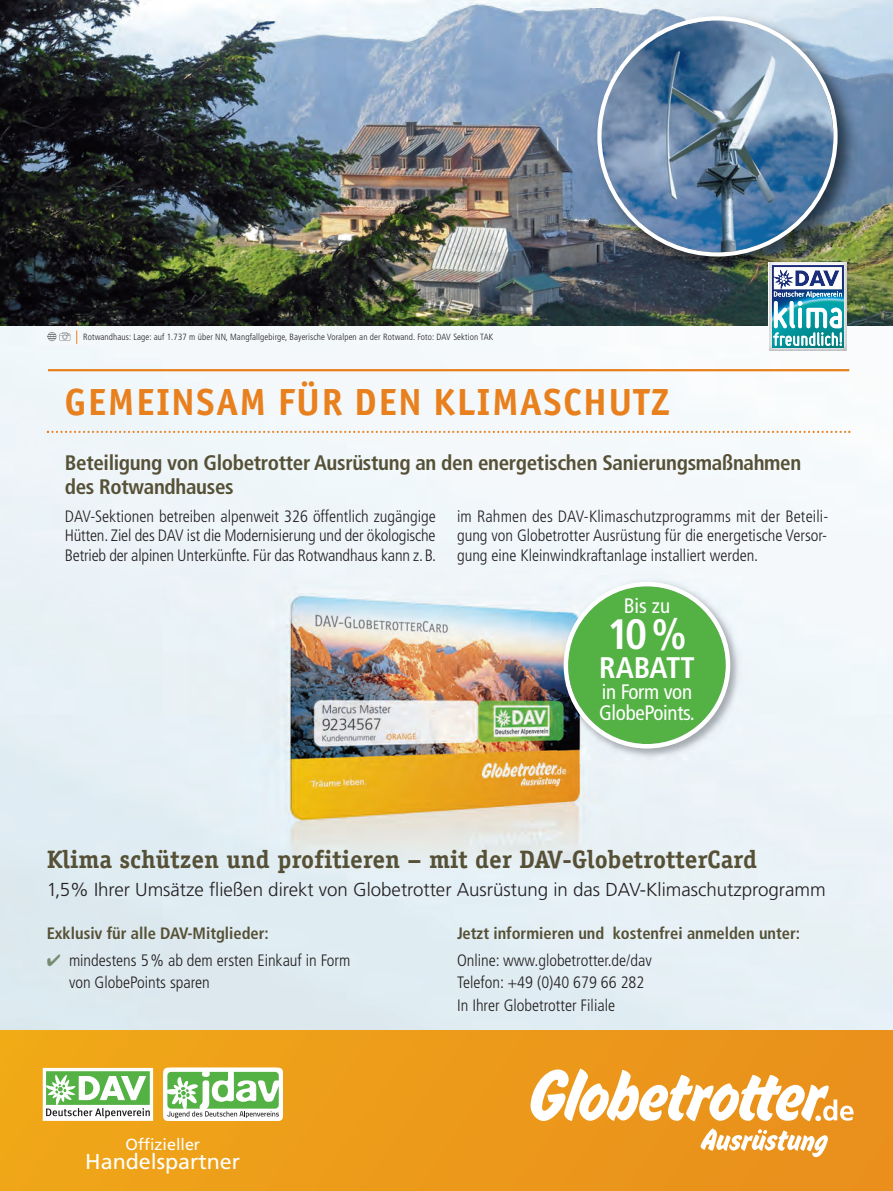
<style>
.page{position:relative;width:893px;height:1191px;background:#fff}
.page>*{position:absolute;margin:0;border:0;box-sizing:border-box;transform-origin:0 0}
.t1{font:700 condensed 42.45px "Frutiger";color:#fff}
.t2{font:700 37.8px "Officina San ITC";letter-spacing:.05em;color:#e8801e}
.t3{font:700 condensed 29.7px "Frutiger";color:#fff}
.t4{font:700 25.2px "Officina Serif";color:#565136}
.t5{font:21.45px "Frutiger";color:#fff}
.t6{font:700 condensed 21px/23.9px "Frutiger";letter-spacing:-.015em;color:#565136}
.t7{font:condensed 21px/21px "Frutiger";letter-spacing:-.015em;color:#fff}
.t8{font:300 18.75px "Frutiger";color:#231f20}
.t9{font:300 condensed 16.5px/19.5px "Frutiger";color:#231f20;text-align:justify}
.t10{font:700 condensed 16.5px "Frutiger";color:#565136}
.t11{font:16.05px "Frutiger";color:#fff}
.t12{font:300 condensed 9px "Frutiger";letter-spacing:.015em;color:#231f20}
.s1{color:#768c70}
</style>
<div class="page">
<img style="left:0;top:325px;width:893px;height:705px">
<svg style="left:47px;top:431px;width:803px;height:2px"></svg>
<hr style="left:48px;top:369px;width:801px;height:2px;background:#e8801e">
<div style="left:0;top:1030px;width:893px;height:161px;background:#ed9c1a"></div>
<svg style="left:531px;top:1068px;width:323px;height:89px"></svg>
<svg style="left:43px;top:1068px;width:110px;height:52px;background:#b1d5ab"></svg>
<div style="left:163px;top:1067px;width:120px;height:54px;background:#fff;border-radius:7px"></div>
<svg style="left:167px;top:1071px;width:112px;height:47px"></svg>
<img style="left:557px;top:575px;width:188px;height:188px">
<svg style="left:564px;top:582px;width:166px;height:166px;background:#78bc70"></svg>
<svg style="left:76px;top:330px;width:1px;height:14px"></svg>
<svg style="left:47px;top:332px;width:23px;height:9px"></svg>
<img style="left:0;top:0;width:893px;height:325px">
<img style="left:590px;top:9px;width:273px;height:273px">
<img style="left:597px;top:16px;width:241px;height:240px">
<img style="left:769px;top:262px;width:78px;height:89px">
<p class="t12" style="left:83px;top:332px;width:412px">Rotwandhaus: Lage: auf 1.737 m über NN, Mangfallgebirge, Bayerische Voralpen an der Rotwand. Foto: DAV Sektion TAK</p>
<h2 class="t2" style="left:65px;top:378px;width:607px">GEMEINSAM FÜR DEN KLIMASCHUTZ</h2>
<p class="t6" style="left:65px;top:450px;width:738px">Beteiligung von Globetrotter Ausrüstung an den energetischen Sanierungsmaßnahmen des Rotwandhauses</p>
<p class="t9" style="left:65px;top:506px;width:373px">DAV-Sektionen betreiben alpenweit 326 öffentlich zugängige Hütten. Ziel des DAV ist die Modernisierung und der ökologische Betrieb der alpinen Unterkünfte. Für das Rotwandhaus kann z. B.</p>
<p class="t9" style="left:457px;top:506px;width:373px">im Rahmen des DAV-Klimaschutzprogramms mit der Beteili&shy;gung von Globetrotter Ausrüstung für die energetische Versor&shy;gung eine Kleinwindkraftanlage installiert werden.</p>
<p class="t7" style="left:624px;top:595px;width:48px">Bis zu</p>
<h1 class="t1" style="left:607px;top:609px;width:81px">10%</h1>
<h3 class="t3" style="left:599px;top:650px;width:97px">RABATT</h3>
<p class="t7" style="left:599px;top:682px;width:97px">in Form von<br>GlobePoints.</p>
<h3 class="t4" style="left:47px;top:843px;width:712px">Klima schützen und profitieren – mit der DAV-GlobetrotterCard</h3>
<p class="t8" style="left:47px;top:879px;width:780px">1,5% Ihrer Umsätze fließen direkt von Globetrotter Ausrüstung in das DAV-Klimaschutzprogramm</p>
<p class="t10" style="left:47px;top:923px;width:224px">Exklusiv für alle DAV-Mitglieder:</p>
<p class="t9" style="left:69px;top:949px;width:283px;line-height:22.5px;text-indent:-22px"><span class="s1">✔</span> mindestens 5 % ab dem ersten Einkauf in Form von GlobePoints sparen</p>
<p class="t11" style="left:125px;top:1135px;width:76px">Offizieller</p>
<h3 class="t5" style="left:85px;top:1149px;width:156px">Handelspartner</h3>
<p class="t10" style="left:457px;top:923px;width:345px">Jetzt informieren und kostenfrei anmelden unter:</p>
<p class="t9" style="left:457px;top:949px;width:196px;line-height:22.5px;text-align:left">Online: www.globetrotter.de/dav<br>Telefon: +49 (0)40 679 66 282<br>In Ihrer Globetrotter Filiale</p>
</div>
